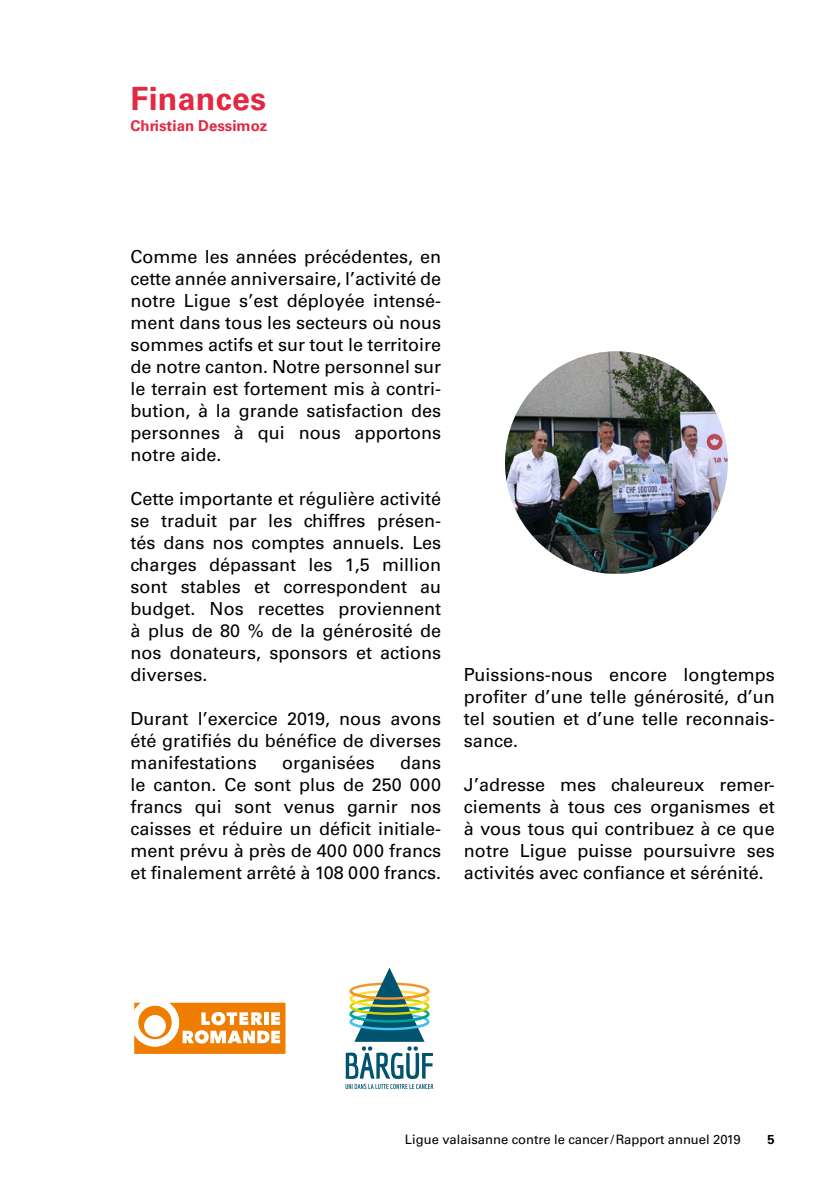
<style>
.page{position:relative;width:840px;height:1191px;background:#fff}
.page>*{position:absolute;margin:0;border:0;box-sizing:border-box;transform-origin:0 0}
.t1{font:700 32px "Univers LT Std";letter-spacing:.01em;color:#e22842}
.t2{font:18px/22px "Univers LT Std";color:#000;text-align:justify}
.t3{font:700 15px "Univers LT Std";color:#e22842}
.t4{font:13px "Univers LT Std";color:#000}
.t5{font:700 13px "Univers LT Std";color:#000}
</style>
<div class="page">
<svg style="left:345px;top:967px;width:88px;height:122px"></svg>
<div style="left:133px;top:1001px;width:153px;height:54px;background:#f08a1b"></div>
<svg style="left:134px;top:1002px;width:151px;height:51px;background:#f4ac5d"></svg>
<img style="left:504px;top:351px;width:223px;height:222px;border-radius:109px">
<h1 class="t1" style="left:130px;top:80px;width:137px">Finances</h1>
<p class="t3" style="left:130px;top:117px;width:138px">Christian Dessimoz</p>
<p class="t2" style="left:130px;top:246px;width:312px">Comme les années précédentes, en cette année anniversaire, l’activité de notre Ligue s’est déployée intensé&shy;ment dans tous les secteurs où nous sommes actifs et sur tout le territoire de notre canton. Notre personnel sur le terrain est fortement mis à contri&shy;bution, à la grande satisfaction des personnes à qui nous apportons notre aide.</p>
<p class="t2" style="left:130px;top:488px;width:312px">Cette importante et régulière activité se traduit par les chiffres présen&shy;tés dans nos comptes annuels. Les charges dépassant les 1,5 million sont stables et correspondent au budget. Nos recettes proviennent à plus de 80 % de la générosité de nos donateurs, sponsors et actions diverses.</p>
<p class="t2" style="left:130px;top:708px;width:312px">Durant l’exercice 2019, nous avons été gratifiés du bénéfice de diverses manifestations</p>
<p class="t2" style="left:282px;top:752px;width:94px">organisées</p>
<p class="t2" style="left:130px;top:752px;width:312px;text-indent:269px">dans le canton. Ce sont plus de 250 000 francs qui sont venus garnir nos caisses et réduire un déficit initiale&shy;ment prévu à près de 400 000 francs et finalement arrêté à 108 000 francs.</p>
<p class="t2" style="left:463px;top:664px;width:312px">Puissions-nous encore longtemps profiter d’une telle générosité, d’un tel soutien et d’une telle reconnais&shy;sance.</p>
<p class="t2" style="left:463px;top:774px;width:312px">J’adresse mes chaleureux remer&shy;ciements à tous ces organismes et à vous tous qui contribuez à ce que notre Ligue puisse poursuivre ses activités avec confiance et sérénité.</p>
<p class="t4" style="left:405px;top:1132px;width:337px">Ligue valaisanne contre le cancer/Rapport annuel 2019</p>
<p class="t5" style="left:767px;top:1132px;width:9px">5</p>
</div>
